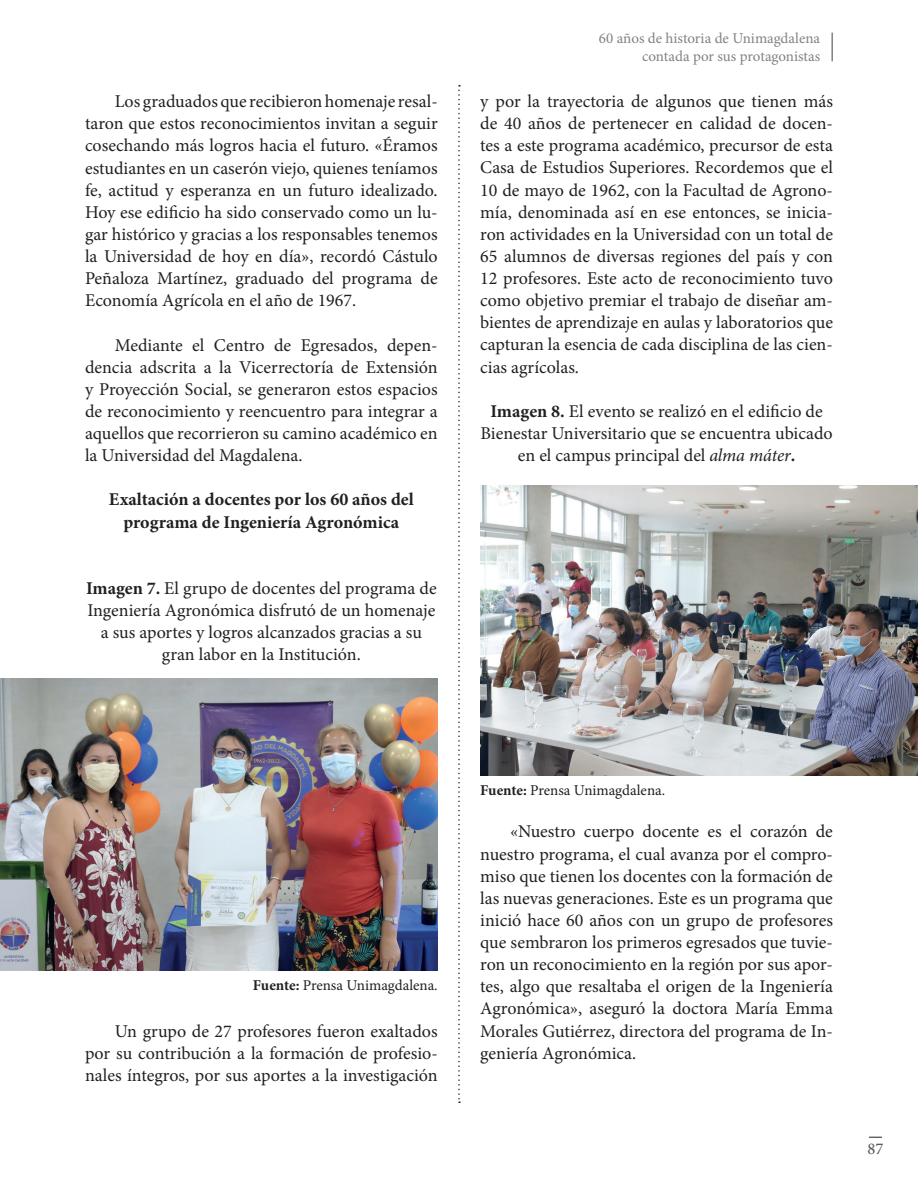
<style>
.page{position:relative;width:918px;height:1188px;background:#fff}
.page>*{position:absolute;margin:0;border:0;box-sizing:border-box;transform-origin:0 0}
.t1{font:18px/22px "Minion Pro";color:#231f20;text-align:justify}
.t2{font:700 18px/22px "Minion Pro";color:#231f20;text-align:center}
.t3{font:500 16.5px "Minion Pro";color:#57585a}
.t4{font:15px/18px "Minion Pro";letter-spacing:-.005em;color:#808285;text-align:right}
.t5{font:15px "Minion Pro";color:#231f20}
.s1{font-weight:700}
.s2{font-style:italic}
</style>
<div class="page">
<hr style="left:831px;top:33px;width:2px;height:28px;background:#808285">
<svg style="left:869px;top:1137px;width:13px;height:1px"></svg>
<img style="left:0;top:679px;width:438px;height:292px">
<img style="left:480px;top:485px;width:438px;height:291px">
<svg style="left:458px;top:85px;width:2px;height:1018px"></svg>
<p class="t1" style="left:85px;top:90px;width:354px;text-indent:30px">Los graduados que recibieron homenaje resal&shy;taron que estos reconocimientos invitan a seguir cosechando más logros hacia el futuro. «Éramos estudiantes en un caserón viejo, quienes teníamos fe, actitud y esperanza en un futuro idealizado.<br>Hoy ese edificio ha sido conservado como un lu&shy;gar histórico y gracias a los responsables tenemos la Universidad de hoy en día», recordó Cástulo Peñaloza Martínez, graduado del programa de Economía Agrícola en el año de 1967.</p>
<p class="t1" style="left:85px;top:334px;width:354px;text-indent:30px">Mediante el Centro de Egresados, depen&shy;dencia adscrita a la Vicerrectoría de Extensión y Proyección Social, se generaron estos espacios de reconocimiento y reencuentro para integrar a aquellos que recorrieron su camino académico en la Universidad del Magdalena.</p>
<p class="t2" style="left:109px;top:488px;width:306px">Exaltación a docentes por los 60 años del programa de Ingeniería Agronómica</p>
<p class="t1" style="left:86px;top:577px;width:352px;text-align:center"><span class="s1">Imagen 7.</span> El grupo de docentes del programa de Ingeniería Agronómica disfrutó de un homenaje a sus aportes y logros alcanzados gracias a su gran labor en la Institución.</p>
<p class="t4" style="left:599px;top:30px;width:223px">60 años de historia de Unimagdalena contada por sus protagonistas</p>
<p class="t1" style="left:480px;top:90px;width:354px">y por la trayectoria de algunos que tienen más de 40 años de pertenecer en calidad de docen&shy;tes a este programa académico, precursor de esta Casa de Estudios Superiores. Recordemos que el 10 de mayo de 1962, con la Facultad de Agrono&shy;mía, denominada así en ese entonces, se inicia&shy;ron actividades en la Universidad con un total de 65 alumnos de diversas regiones del país y con 12 profesores. Este acto de reconocimiento tuvo como objetivo premiar el trabajo de diseñar am&shy;bientes de aprendizaje en aulas y laboratorios que capturan la esencia de cada disciplina de las cien&shy;cias agrícolas.</p>
<p class="t1" style="left:481px;top:400px;width:354px;text-align:center"><span class="s1">Imagen 8.</span> El evento se realizó en el edificio de<br>Bienestar Universitario que se encuentra ubicado en el campus principal del <span class="s2">alma máter</span><span class="s1">.</span></p>
<p class="t5" style="left:253px;top:975px;width:186px"><span class="s1">Fuente:</span> Prensa Unimagdalena.</p>
<p class="t1" style="left:85px;top:1020px;width:354px;text-indent:30px">Un grupo de 27 profesores fueron exaltados por su contribución a la formación de profesio&shy;nales íntegros, por sus aportes a la investigación</p>
<p class="t5" style="left:480px;top:781px;width:186px"><span class="s1">Fuente:</span> Prensa Unimagdalena.</p>
<p class="t1" style="left:480px;top:821px;width:354px;text-indent:30px">«Nuestro cuerpo docente es el corazón de nuestro programa, el cual avanza por el compro&shy;miso que tienen los docentes con la formación de las nuevas generaciones. Este es un programa que inició hace 60 años con un grupo de profesores que sembraron los primeros egresados que tuvie&shy;ron un reconocimiento en la región por sus apor&shy;tes, algo que resaltaba el origen de la Ingeniería Agronómica», aseguró la doctora María Emma Morales Gutiérrez, directora del programa de In&shy;geniería Agronómica.</p>
<p class="t3" style="left:868px;top:1137px;width:17px">87</p>
</div>
